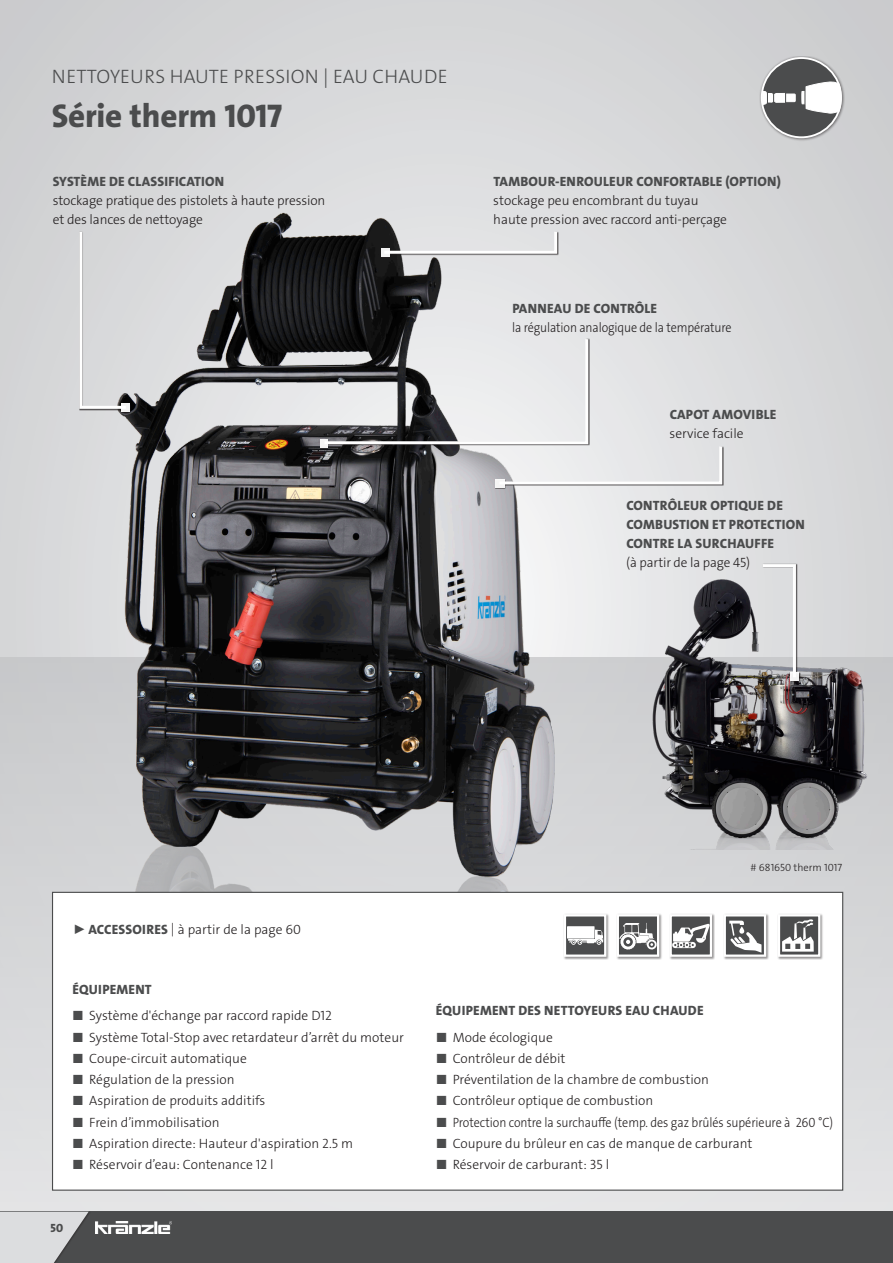
<style>
.page{position:relative;width:893px;height:1263px;background:#fff}
.page>*{position:absolute;margin:0;border:0;box-sizing:border-box;transform-origin:0 0}
.t1{font:33px "The Sans LP8 Ex Bld";letter-spacing:-.005em;color:#4b4c4d}
.t2{font:19.5px "The Sans LP3 Lig";letter-spacing:.015em;color:#4b4c4d}
.t3{font:13.5px/18.8px "The Sans LP3 Lig";color:#231f20}
.t4{font:13.5px "The Sans LP8 Ex Bld";letter-spacing:.015em;color:#4b4c4d}
.t5{font:13.5px "The Sans LP3 Lig";color:#231f20;scale:.9 1}
.t6{font:12px "The Sans LP8 Ex Bld";color:#4b4c4d}
.t7{font:10.5px "The Sans LP3 Lig";color:#231f20}
.s1{font-family:"The Sans LP8 Ex Bld";color:#4b4c4d}
.s2{color:#4b4c4d}
</style>
<div class="page">
<div style="left:0;top:0;width:893px;height:1224px;background:#d5d6d7"></div>
<div style="left:0;top:657px;width:893px;height:606px;background:linear-gradient(to bottom,#c7c8ca,#e6e6e8)"></div>
<div style="left:0;top:1211px;width:893px;height:52px;background:#4b4c4d"></div>
<svg style="left:0;top:1211px;width:89px;height:52px"></svg>
<img style="left:95px;top:1221px;width:77px;height:12px">
<img style="left:80px;top:185px;width:573px;height:707px">
<div style="left:52px;top:892px;width:791px;height:299px;background:#fff;border:1px solid #4b4c4d"></div>
<div style="left:320px;top:439px;width:8px;height:9px;background:#f4f4f4"></div>
<div style="left:563px;top:913px;width:46px;height:47px;background:#231f20;opacity:.5"></div>
<div style="left:564px;top:914px;width:42px;height:43px;background:#4b4c4d;border:2px solid #fff"></div>
<svg style="left:567px;top:926px;width:36px;height:19px"></svg>
<div style="left:616px;top:913px;width:46px;height:47px;background:#231f20;opacity:.5"></div>
<div style="left:617px;top:914px;width:42px;height:43px;background:#4b4c4d;border:2px solid #fff"></div>
<svg style="left:619px;top:923px;width:38px;height:26px"></svg>
<div style="left:669px;top:913px;width:46px;height:47px;background:#231f20;opacity:.5"></div>
<div style="left:670px;top:914px;width:42px;height:43px;background:#4b4c4d;border:2px solid #fff"></div>
<svg style="left:672px;top:924px;width:38px;height:24px"></svg>
<div style="left:777px;top:913px;width:46px;height:47px;background:#231f20;opacity:.5"></div>
<div style="left:778px;top:914px;width:42px;height:43px;background:#4b4c4d;border:2px solid #fff"></div>
<svg style="left:782px;top:919px;width:32px;height:33px"></svg>
<div style="left:723px;top:913px;width:46px;height:47px;background:#231f20;opacity:.5"></div>
<div style="left:724px;top:914px;width:42px;height:43px;background:#4b4c4d;border:2px solid #fff"></div>
<svg style="left:729px;top:921px;width:32px;height:32px"></svg>
<div style="left:380px;top:231px;width:179px;height:27px;background:#231f20;opacity:.8"></div>
<svg style="left:381px;top:229px;width:178px;height:26px"></svg>
<div style="left:381px;top:248px;width:8px;height:9px;background:#f3f3f3"></div>
<img style="left:613px;top:552px;width:280px;height:297px">
<div style="left:495px;top:446px;width:228px;height:43px;background:#e8e9eb"></div>
<svg style="left:322px;top:336px;width:402px;height:150px"></svg>
<div style="left:495px;top:479px;width:10px;height:9px;background:#f5f5f5"></div>
<div style="left:762px;top:564px;width:39px;height:118px;background:#231f20;opacity:.8"></div>
<svg style="left:760px;top:563px;width:37px;height:117px"></svg>
<div style="left:791px;top:672px;width:8px;height:9px;background:#f4f4f4"></div>
<div style="left:79px;top:231px;width:52px;height:182px;background:#231f20;opacity:.8"></div>
<svg style="left:79px;top:229px;width:50px;height:181px"></svg>
<div style="left:121px;top:403px;width:8px;height:9px;background:#f3f3f3"></div>
<div style="left:759px;top:56px;width:86px;height:85px;background:#231f20;opacity:.55"></div>
<div style="left:762px;top:58px;width:79px;height:79px;background:#4b4c4d;border-radius:50%"></div>
<div style="left:761px;top:57px;width:81px;height:81px;border:2px solid #fff;border-radius:50%"></div>
<svg style="left:762px;top:66px;width:81px;height:48px"></svg>
<p class="t2" style="left:52px;top:64px;width:397px">NETTOYEURS HAUTE PRESSION | EAU CHAUDE</p>
<p class="t1" style="left:52px;top:95px;width:232px">Série therm 1017</p>
<p class="t4" style="left:53px;top:173px;width:173px">SYSTÈME DE CLASSIFICATION</p>
<p class="t3" style="left:53px;top:191px;width:274px">stockage pratique des pistolets à haute pression et des lances de nettoyage</p>
<p class="t4" style="left:493px;top:173px;width:289px">TAMBOUR-ENROULEUR CONFORTABLE (OPTION)</p>
<p class="t3" style="left:493px;top:191px;width:207px">stockage peu encombrant du tuyau</p>
<p class="t3" style="left:493px;top:210px;width:235px">haute pression avec raccord anti-perçage</p>
<p class="t4" style="left:512px;top:300px;width:146px">PANNEAU DE CONTRÔLE</p>
<p class="t5" style="left:512px;top:318px;width:245px">la régulation analogique de la température</p>
<p class="t4" style="left:670px;top:406px;width:108px">CAPOT AMOVIBLE</p>
<p class="t3" style="left:670px;top:424px;width:76px">service facile</p>
<p class="t4" style="left:626px;top:497px;width:158px">CONTRÔLEUR OPTIQUE DE</p>
<p class="t4" style="left:626px;top:516px;width:180px">COMBUSTION ET PROTECTION</p>
<p class="t4" style="left:626px;top:535px;width:149px">CONTRE LA SURCHAUFFE</p>
<p class="t3" style="left:626px;top:553px;width:125px">(à partir de la page 45)</p>
<p class="t3" style="left:72px;top:920px;width:230px"><span class="s1">► ACCESSOIRES</span> | à partir de la page 60</p>
<p class="t4" style="left:72px;top:981px;width:81px">ÉQUIPEMENT</p>
<p class="t3" style="left:72px;top:1006px;width:261px"><span class="s2">■</span> Système d'échange par raccord rapide D12</p>
<p class="t3" style="left:72px;top:1028px;width:333px"><span class="s2">■</span> Système Total-Stop avec retardateur d’arrêt du moteur</p>
<p class="t3" style="left:72px;top:1049px;width:176px"><span class="s2">■</span> Coupe-circuit automatique</p>
<p class="t3" style="left:72px;top:1070px;width:164px"><span class="s2">■</span> Régulation de la pression</p>
<p class="t3" style="left:72px;top:1091px;width:195px"><span class="s2">■</span> Aspiration de produits additifs</p>
<p class="t3" style="left:72px;top:1113px;width:149px"><span class="s2">■</span> Frein d’immobilisation</p>
<p class="t3" style="left:72px;top:1134px;width:282px"><span class="s2">■</span> Aspiration directe: Hauteur d'aspiration 2.5 m</p>
<p class="t3" style="left:72px;top:1155px;width:203px"><span class="s2">■</span> Réservoir d’eau: Contenance 12 l</p>
<p class="t6" style="left:51px;top:1220px;width:14px">50</p>
<p class="t7" style="left:751px;top:860px;width:93px"># 681650 therm 1017</p>
<p class="t4" style="left:436px;top:1002px;width:269px">ÉQUIPEMENT DES NETTOYEURS EAU CHAUDE</p>
<p class="t3" style="left:436px;top:1028px;width:119px"><span class="s2">■</span> Mode écologique</p>
<p class="t3" style="left:436px;top:1049px;width:131px"><span class="s2">■</span> Contrôleur de débit</p>
<p class="t3" style="left:436px;top:1070px;width:275px"><span class="s2">■</span> Préventilation de la chambre de combustion</p>
<p class="t3" style="left:436px;top:1091px;width:219px"><span class="s2">■</span> Contrôleur optique de combustion</p>
<p class="t5" style="left:436px;top:1113px;width:443px"><span class="s2">■</span> Protection contre la surchauffe (temp. des gaz brûlés supérieure à 260 °C)</p>
<p class="t3" style="left:436px;top:1134px;width:318px"><span class="s2">■</span> Coupure du brûleur en cas de manque de carburant</p>
<p class="t3" style="left:436px;top:1155px;width:175px"><span class="s2">■</span> Réservoir de carburant: 35 l</p>
</div>
